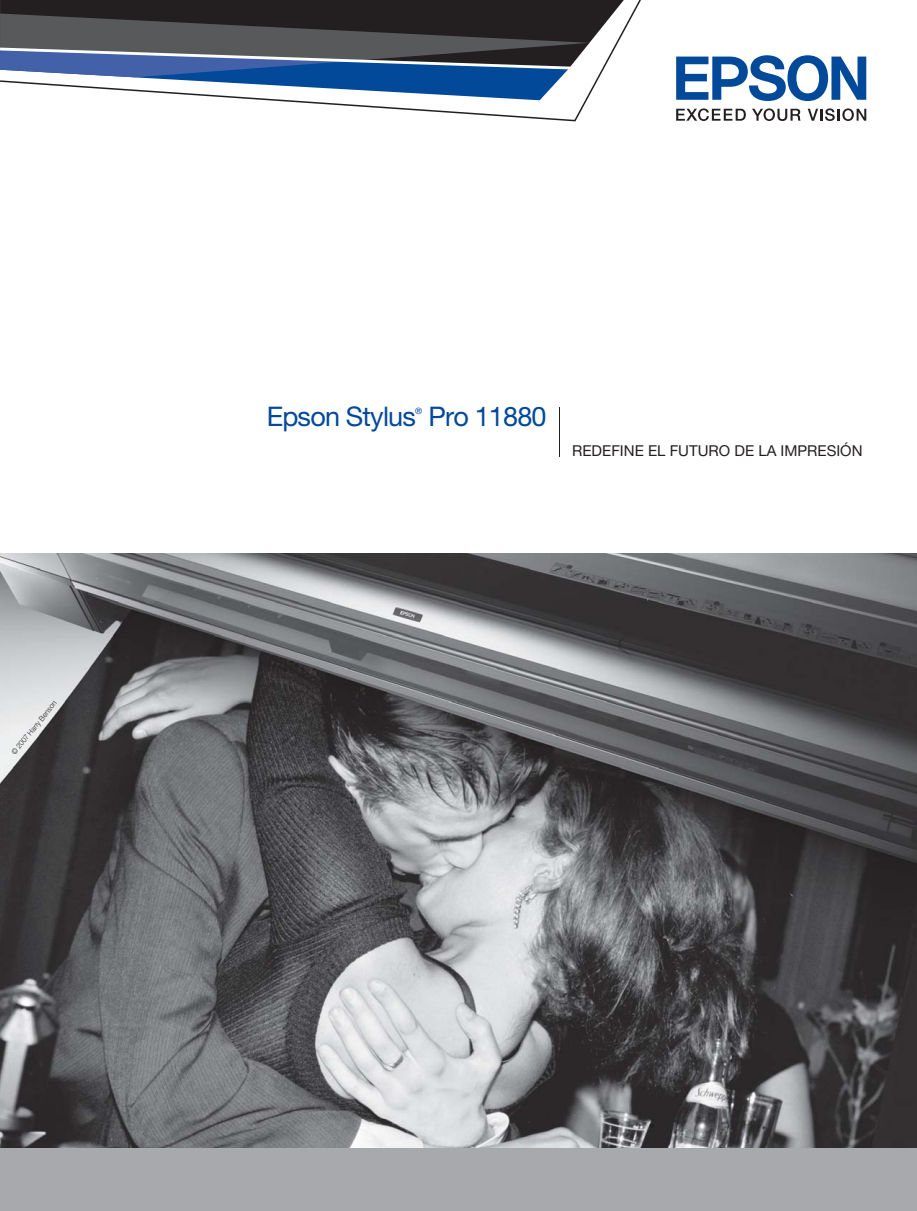
<style>
.page{position:relative;width:917px;height:1211px;background:#fff}
.page>*{position:absolute;margin:0;border:0;box-sizing:border-box;transform-origin:0 0}
.t1{font:27px "Helvetica Neue";letter-spacing:-.03em;color:#03499a}
.t2{font:15px "Helvetica Neue";color:#231f20}
.t3{font:300 12px "Helvetica Neue";color:#231f20;scale:.95 1}
.t4{font:8.7px "Helvetica Neue";color:#03499a}
.t5{font:300 7.5px "Helvetica Neue";color:#231f20;scale:.94 1}
</style>
<div class="page">
<div style="left:0;top:1148px;width:917px;height:63px;background:#a7a9ac"></div>
<img style="left:0;top:554px;width:917px;height:594px">
<hr style="left:559px;top:407px;width:1px;height:49px;background:#231f20">
<svg style="left:265px;top:0;width:376px;height:121px"></svg>
<svg style="left:0;top:0;width:624px;height:100px"></svg>
<svg style="left:676px;top:108px;width:70px;height:13px"></svg>
<svg style="left:752px;top:108px;width:49px;height:13px"></svg>
<svg style="left:808px;top:108px;width:58px;height:13px"></svg>
<svg style="left:676px;top:55px;width:190px;height:46px"></svg>
<p class="t5" style="left:11px;top:752px;width:73px;rotate:-51deg">© 2007 Harry Benson</p>
<h1 class="t1" style="left:267px;top:407px;width:151px">Epson Stylus</h1>
<p class="t4" style="left:415px;top:408px;width:8px">®</p>
<h1 class="t1" style="left:428px;top:407px;width:120px">Pro 11880</h1>
<p class="t2" style="left:572px;top:446px;width:292px">REDEFINE EL FUTURO DE LA IMPRESIÓN</p>
<p class="t3" style="left:649px;top:1121px;width:8px">•</p>
</div>
